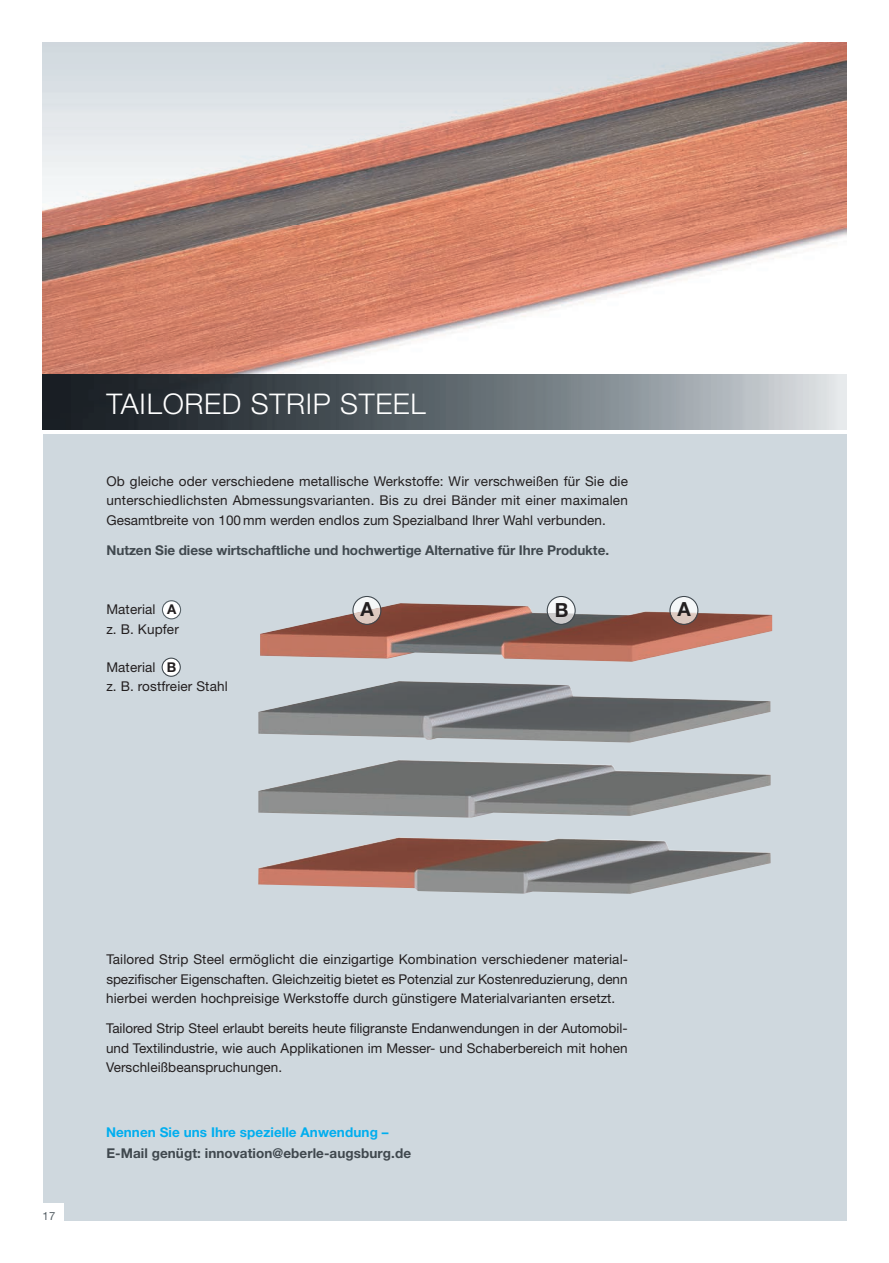
<style>
.page{position:relative;width:889px;height:1263px;background:#fff}
.page>*{position:absolute;margin:0;border:0;box-sizing:border-box;transform-origin:0 0}
.t1{font:300 28.5px "Helvetica Neue LT";letter-spacing:.025em;color:#fff}
.t2{font:700 19.5px "Helvetica Neue LT";color:#231f20}
.t3{font:13.5px/19.5px "Helvetica Neue LT";letter-spacing:.005em;color:#231f20;text-align:justify}
.t4{font:700 13.5px "Helvetica Neue LT";letter-spacing:-.005em;color:#40484e}
.t5{font:700 13.5px "Helvetica Neue LT";letter-spacing:.005em;color:#00aeef}
.t6{font:11.25px "Helvetica Neue LT";color:#555f65}
.s1{font-weight:700}
</style>
<div class="page">
<img style="left:43px;top:43px;width:803px;height:386px">
<div style="left:43px;top:434px;width:803px;height:786px;background:#cfd8de"></div>
<div style="left:43px;top:1203px;width:21px;height:23px;background:#fff"></div>
<img style="left:258px;top:603px;width:514px;height:291px">
<img style="left:43px;top:374px;width:1px;height:55px">
<svg style="left:669px;top:596px;width:29px;height:29px"></svg>
<svg style="left:162px;top:600px;width:19px;height:19px"></svg>
<svg style="left:162px;top:658px;width:19px;height:19px"></svg>
<svg style="left:546px;top:596px;width:29px;height:29px"></svg>
<svg style="left:352px;top:596px;width:29px;height:29px"></svg>
<h1 class="t1" style="left:106px;top:386px;width:321px">TAILORED STRIP STEEL</h1>
<p class="t3" style="left:106px;top:471px;width:523px">Ob gleiche oder verschiedene metallische Werkstoffe: Wir verschweißen für Sie die unterschiedlichsten Abmessungsvarianten. Bis zu drei Bänder mit einer maximalen Gesamtbreite von 100 mm werden endlos zum Spezialband Ihrer Wahl verbunden.</p>
<p class="t4" style="left:106px;top:542px;width:504px">Nutzen Sie diese wirtschaftliche und hochwertige Alternative für Ihre Produkte.</p>
<p class="t3" style="left:106px;top:599px;width:71px">Material <span class="s1">A</span></p>
<h2 class="t2" style="left:360px;top:597px;width:15px">A</h2>
<h2 class="t2" style="left:555px;top:598px;width:15px">B</h2>
<h2 class="t2" style="left:677px;top:597px;width:15px">A</h2>
<p class="t3" style="left:106px;top:619px;width:74px">z. B. Kupfer</p>
<p class="t3" style="left:106px;top:657px;width:123px">Material <span class="s1">B<br></span>z. B. rostfreier Stahl</p>
<p class="t6" style="left:43px;top:1209px;width:14px">17</p>
<p class="t3" style="left:106px;top:950px;width:523px">Tailored Strip Steel ermöglicht die einzigartige Kombination verschiedener material&shy;spezifischer Eigenschaften. Gleichzeitig bietet es Potenzial zur Kostenreduzierung, denn hierbei werden hochpreisige Werkstoffe durch günstigere Materialvarianten ersetzt.</p>
<p class="t3" style="left:106px;top:1019px;width:523px">Tailored Strip Steel erlaubt bereits heute filigranste Endanwendungen in der Automobil&shy;und Textilindustrie, wie auch Applikationen im Messer- und Schaberbereich mit hohen Verschleißbeanspruchungen.</p>
<p class="t5" style="left:106px;top:1124px;width:284px">Nennen Sie uns Ihre spezielle Anwendung –</p>
<p class="t4" style="left:106px;top:1145px;width:306px">E-Mail genügt: innovation@eberle-augsburg.de</p>
</div>
